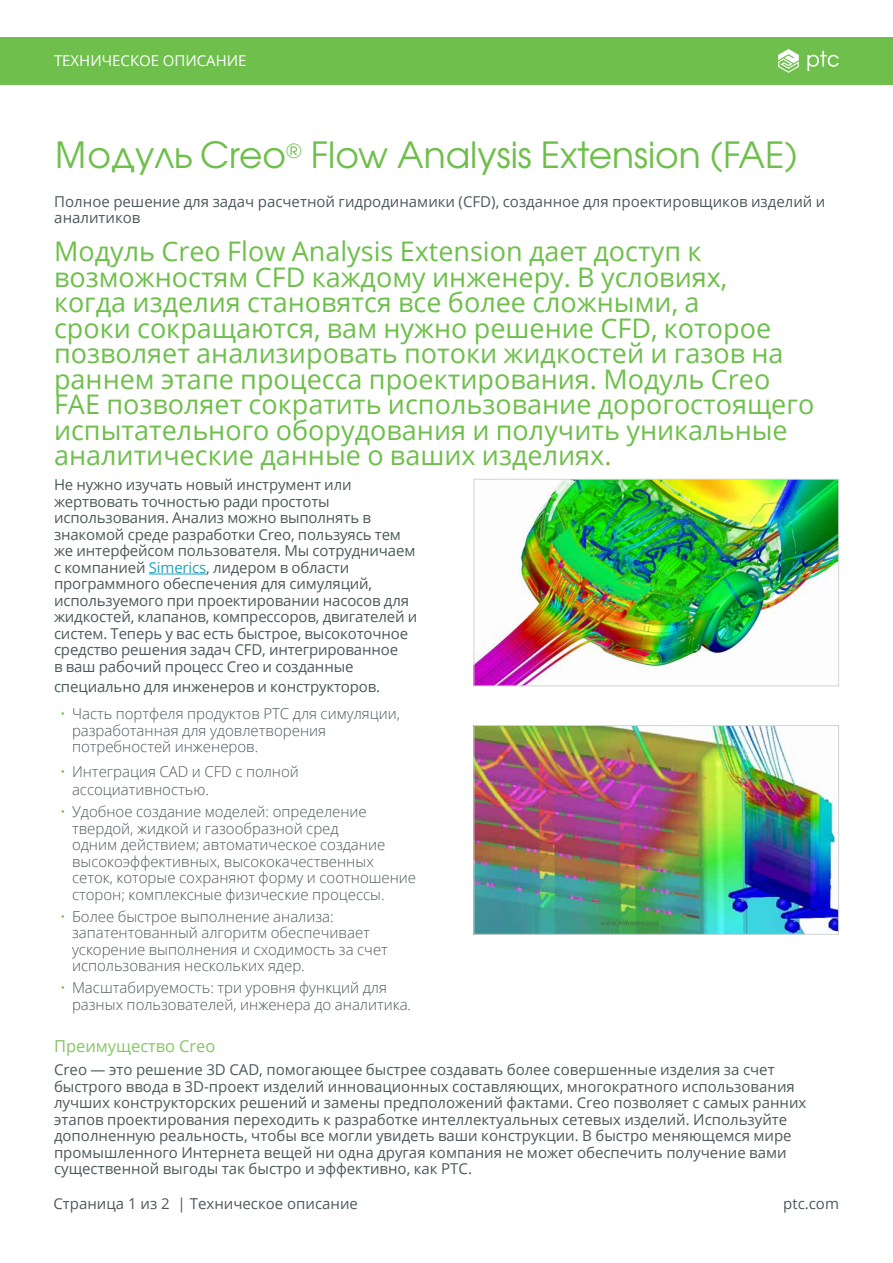
<style>
.page{position:relative;width:893px;height:1263px;background:#fff}
.page>*{position:absolute;margin:0;border:0;box-sizing:border-box;transform-origin:0 0}
.t1{font:36px "Te X Gyre Adventor";color:#6ebf4b}
.t2{font:27px/25.5px "Open Sans";color:#6ebf4b}
.t3{font:16.5px "Open Sans";color:#85c664}
.t4{font:15px/16.5px "Open Sans";color:#4e595a}
.t5{font:300 15px/16.5px "Open Sans";color:#4e595a}
.t6{font:15px "Open Sans";color:#fff}
.s1{color:#1ea3bc}
.s2{color:#6ebf4b}
</style>
<div class="page">
<div style="left:0;top:37px;width:893px;height:48px;background:#6ebf4b"></div>
<svg style="left:778px;top:49px;width:21px;height:24px"></svg>
<svg style="left:807px;top:51px;width:32px;height:20px"></svg>
<img style="left:475px;top:481px;width:362px;height:203px">
<div style="left:473px;top:479px;width:366px;height:207px;border:1px solid #d1d3d4"></div>
<img style="left:475px;top:727px;width:362px;height:206px">
<div style="left:473px;top:725px;width:366px;height:210px;border:1px solid #d1d3d4"></div>
<hr style="left:149px;top:574px;width:57px;height:1px;background:#1ea3bc">
<p class="t6" style="left:54px;top:50px;width:194px">ТЕХНИЧЕСКОЕ ОПИСАНИЕ</p>
<h1 class="t1" style="left:54px;top:126px;width:745px">Модуль Creo<sup>®</sup> Flow Analysis Extension (FAE)</h1>
<p class="t4" style="left:54px;top:193px;width:773px">Полное решение для задач расчетной гидродинамики (CFD), созданное для проектировщиков изделий и аналитиков</p>
<p class="t2" style="left:54px;top:238px;width:762px">Модуль Creo Flow Analysis Extension дает доступ к возможностям CFD каждому инженеру. В условиях,<br>когда изделия становятся все более сложными, а<br>сроки сокращаются, вам нужно решение CFD, которое позволяет анализировать потоки жидкостей и газов на раннем этапе процесса проектирования. Модуль Creo FAE позволяет сократить использование дорогостоящего испытательного оборудования и получить уникальные аналитические данные о ваших изделиях.</p>
<p class="t4" style="left:54px;top:476px;width:365px">Не нужно изучать новый инструмент или жертвовать точностью ради простоты использования. Анализ можно выполнять в знакомой среде разработки Creo, пользуясь тем же интерфейсом пользователя. Мы сотрудничаем с компанией <span class="s1">Simerics</span>, лидером в области программного обеспечения для симуляций, используемого при проектировании насосов для жидкостей, клапанов, компрессоров, двигателей и систем. Теперь у вас есть быстрое, высокоточное средство решения задач CFD, интегрированное<br>в ваш рабочий процесс Creo и созданные</p>
<p class="t4" style="left:54px;top:678px;width:328px">специально для инженеров и конструкторов.</p>
<p class="t5" style="left:72px;top:705px;width:330px;text-indent:-12px"><span class="s2">•</span> Часть портфеля продуктов PTC для симуляции, разработанная для удовлетворения потребностей инженеров.</p>
<p class="t5" style="left:72px;top:761px;width:228px;line-height:18.8px;text-indent:-12px"><span class="s2">•</span> Интеграция CAD и CFD с полной ассоциативностью.</p>
<p class="t5" style="left:72px;top:803px;width:346px;text-indent:-12px"><span class="s2">•</span> Удобное создание моделей: определение твердой, жидкой и газообразной сред<br>одним действием; автоматическое создание высокоэффективных, высококачественных сеток, которые сохраняют форму и соотношение сторон; комплексные физические процессы.</p>
<p class="t5" style="left:72px;top:907px;width:317px;text-indent:-12px"><span class="s2">•</span> Более быстрое выполнение анализа: запатентованный алгоритм обеспечивает ускорение выполнения и сходимость за счет использования нескольких ядер.</p>
<p class="t5" style="left:72px;top:979px;width:341px;text-indent:-12px"><span class="s2">•</span> Масштабируемость: три уровня функций для разных пользователей, инженера до аналитика.</p>
<p class="t3" style="left:54px;top:1034px;width:163px">Преимущество Creo</p>
<p class="t4" style="left:54px;top:1061px;width:754px">Creo — это решение 3D CAD, помогающее быстрее создавать более совершенные изделия за счет быстрого ввода в 3D-проект изделий инновационных составляющих, многократного использования лучших конструкторских решений и замены предположений фактами. Creo позволяет с самых ранних этапов проектирования переходить к разработке интеллектуальных сетевых изделий. Используйте дополненную реальность, чтобы все могли увидеть ваши конструкции. В быстро меняющемся мире промышленного Интернета вещей ни одна другая компания не может обеспечить получение вами существенной выгоды так быстро и эффективно, как PTC.</p>
<p class="t4" style="left:53px;top:1195px;width:306px">Страница 1 из 2 | Техническое описание</p>
<p class="t4" style="left:783px;top:1195px;width:57px">ptc.com</p>
</div>
